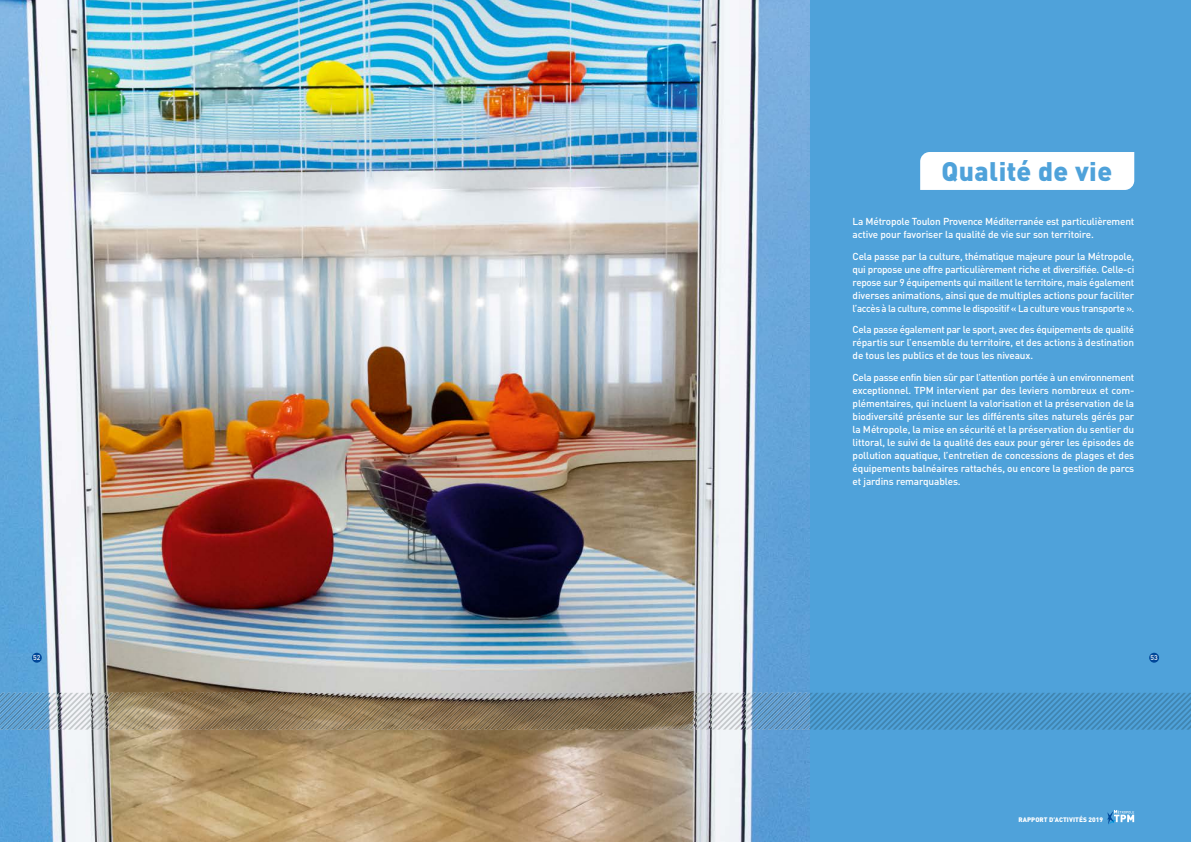
<style>
.page{position:relative;width:1191px;height:842px;background:#fff}
.page>*{position:absolute;margin:0;border:0;box-sizing:border-box;transform-origin:0 0}
.t1{font:900 26.5px "DIN Pro";letter-spacing:.015em;color:#4fa2da}
.t2{font:500 10px/13px "DIN Pro";letter-spacing:-.02em;color:#fff;text-align:justify}
.t3{font:500 6.8px "DIN Pro";color:#fff}
.t4{font:900 6.5px "DIN Pro";letter-spacing:.01em;color:#fff}
</style>
<div class="page">
<img style="left:0;top:0;width:810px;height:842px">
<div style="left:810px;top:0;width:381px;height:842px;background:#4fa2da"></div>
<div style="left:920px;top:152px;width:214px;height:38px;background:#fff"></div>
<img style="left:34px;top:693px;width:756px;height:37px">
<img style="left:779px;top:699px;width:23px;height:31px">
<img style="left:785px;top:704px;width:17px;height:26px">
<img style="left:790px;top:710px;width:12px;height:20px">
<img style="left:796px;top:716px;width:6px;height:14px">
<svg style="left:802px;top:693px;width:389px;height:37px"></svg>
<img style="left:0;top:693px;width:33px;height:33px">
<img style="left:0;top:693px;width:28px;height:27px">
<div style="left:1149px;top:653px;width:10px;height:10px;background:#004799;border-radius:50%"></div>
<svg style="left:1107px;top:810px;width:27px;height:14px"></svg>
<div style="left:32px;top:653px;width:10px;height:10px;background:#004799;border-radius:50%"></div>
<p class="t3" style="left:33px;top:652px;width:9px">52</p>
<h1 class="t1" style="left:941px;top:149px;width:172px">Qualité de vie</h1>
<p class="t2" style="left:852px;top:214px;width:283px">La Métropole Toulon Provence Méditerranée est particulièrement active pour favoriser la qualité de vie sur son territoire.</p>
<p class="t2" style="left:852px;top:249px;width:283px">Cela passe par la culture, thématique majeure pour la Métropole, qui propose une offre particulièrement riche et diversifiée. Celle-ci repose sur 9 équipements qui maillent le territoire, mais également diverses animations, ainsi que de multiples actions pour faciliter l’accès à la culture, comme le dispositif « La culture vous transporte ».</p>
<p class="t2" style="left:852px;top:322px;width:283px">Cela passe également par le sport, avec des équipements de qualité répartis sur l’ensemble du territoire, et des actions à destination de tous les publics et de tous les niveaux.</p>
<p class="t2" style="left:852px;top:370px;width:283px">Cela passe enfin bien sûr par l’attention portée à un environnement exceptionnel. TPM intervient par des leviers nombreux et com&shy;plémentaires, qui incluent la valorisation et la préservation de la biodiversité présente sur les différents sites naturels gérés par la Métropole, la mise en sécurité et la préservation du sentier du littoral, le suivi de la qualité des eaux pour gérer les épisodes de pollution aquatique, l’entretien de concessions de plages et des équipements balnéaires rattachés, ou encore la gestion de parcs et jardins remarquables.</p>
<p class="t3" style="left:1150px;top:652px;width:9px">53</p>
<p class="t4" style="left:1018px;top:814px;width:86px">RAPPORT D’ACTIVITÉS 2019</p>
</div>
